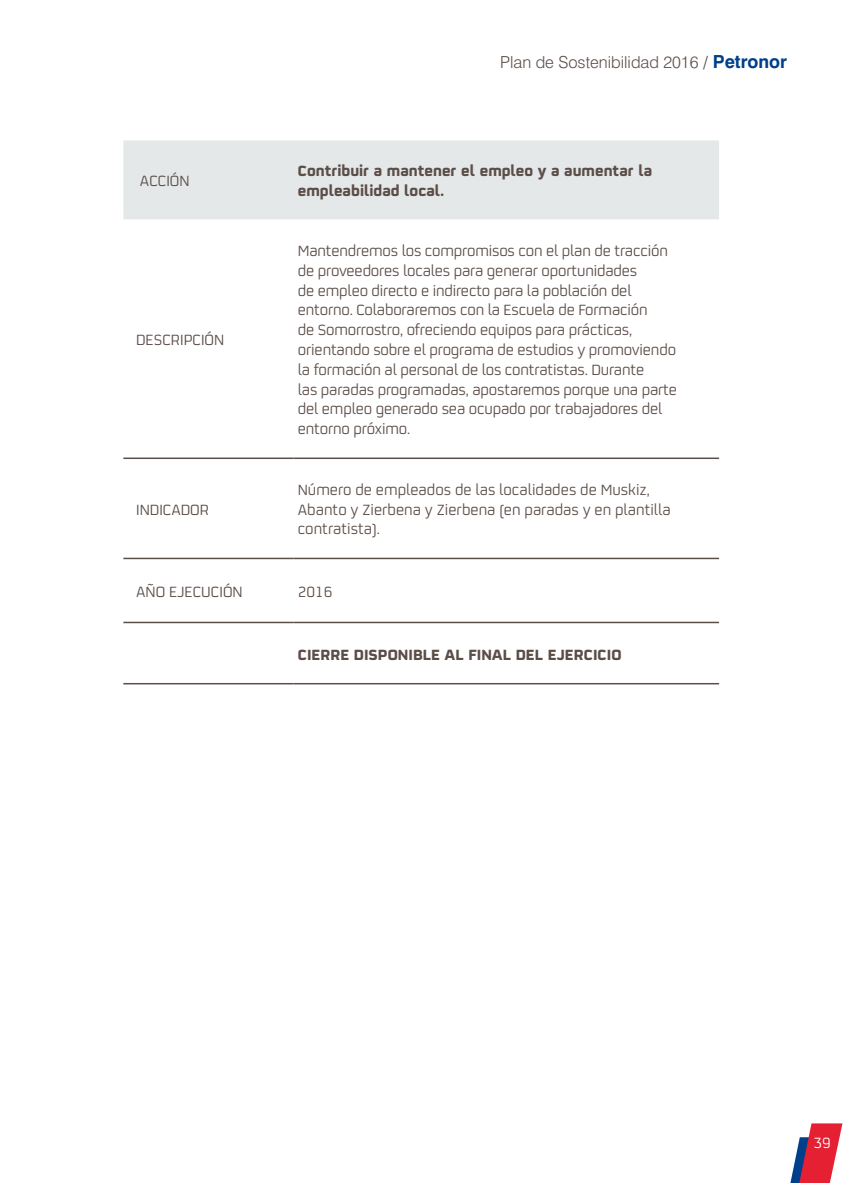
<style>
.page{position:relative;width:868px;height:1183px;background:#fff}
.page>*{position:absolute;margin:0;border:0;box-sizing:border-box;transform-origin:0 0}
.t1{font:16.5px/19.8px "Repsol BETA";letter-spacing:-.01em;color:#5b4d47}
.t2{font:700 16.5px/19.4px "Repsol BETA";color:#5b4d47}
.t3{font:300 16.5px "Swiss 721 BT";color:#5b4d47}
.t4{font:16.5px "Repsol BETA";color:#fff}
.s1{font-weight:400}
.s2{font-weight:700;font-size:18px;color:#003f8a}
</style>
<div class="page">
<svg style="left:790px;top:1123px;width:52px;height:59px"></svg>
<div style="left:123px;top:140px;width:596px;height:79px;background:#e5e8e9"></div>
<hr style="left:123px;top:457px;width:170px;height:2px;background:#5b4d47">
<hr style="left:293px;top:457px;width:426px;height:2px;background:#5b4d47">
<hr style="left:123px;top:557px;width:170px;height:2px;background:#5b4d47">
<hr style="left:293px;top:557px;width:426px;height:2px;background:#5b4d47">
<hr style="left:123px;top:621px;width:170px;height:2px;background:#5b4d47">
<hr style="left:293px;top:621px;width:426px;height:2px;background:#5b4d47">
<hr style="left:123px;top:682px;width:170px;height:2px;background:#5b4d47">
<hr style="left:293px;top:682px;width:426px;height:2px;background:#5b4d47">
<p class="t3" style="left:500px;top:52px;width:288px">Plan de Sostenibilidad 2016 <span class="s1">/</span> <span class="s2">Petronor</span></p>
<p class="t1" style="left:140px;top:170px;width:51px">ACCIÓN</p>
<p class="t2" style="left:298px;top:159px;width:356px">Contribuir a mantener el empleo y a aumentar la empleabilidad local.</p>
<p class="t1" style="left:136px;top:329px;width:90px">DESCRIPCIÓN</p>
<p class="t1" style="left:136px;top:498px;width:74px">INDICADOR</p>
<p class="t1" style="left:298px;top:239px;width:380px">Mantendremos los compromisos con el plan de tracción de proveedores locales para generar oportunidades<br>de empleo directo e indirecto para la población del entorno. Colaboraremos con la Escuela de Formación<br>de Somorrostro, ofreciendo equipos para prácticas, orientando sobre el programa de estudios y promoviendo la formación al personal de los contratistas. Durante<br>las paradas programadas, apostaremos porque una parte del empleo generado sea ocupado por trabajadores del entorno próximo.</p>
<p class="t1" style="left:298px;top:478px;width:374px">Número de empleados de las localidades de Muskiz,<br>Abanto y Zierbena y Zierbena (en paradas y en plantilla contratista).</p>
<p class="t1" style="left:136px;top:580px;width:108px">AÑO EJECUCIÓN</p>
<p class="t1" style="left:298px;top:580px;width:36px">2016</p>
<p class="t2" style="left:298px;top:642px;width:325px">CIERRE DISPONIBLE AL FINAL DEL EJERCICIO</p>
<p class="t4" style="left:813px;top:1131px;width:19px">39</p>
</div>
